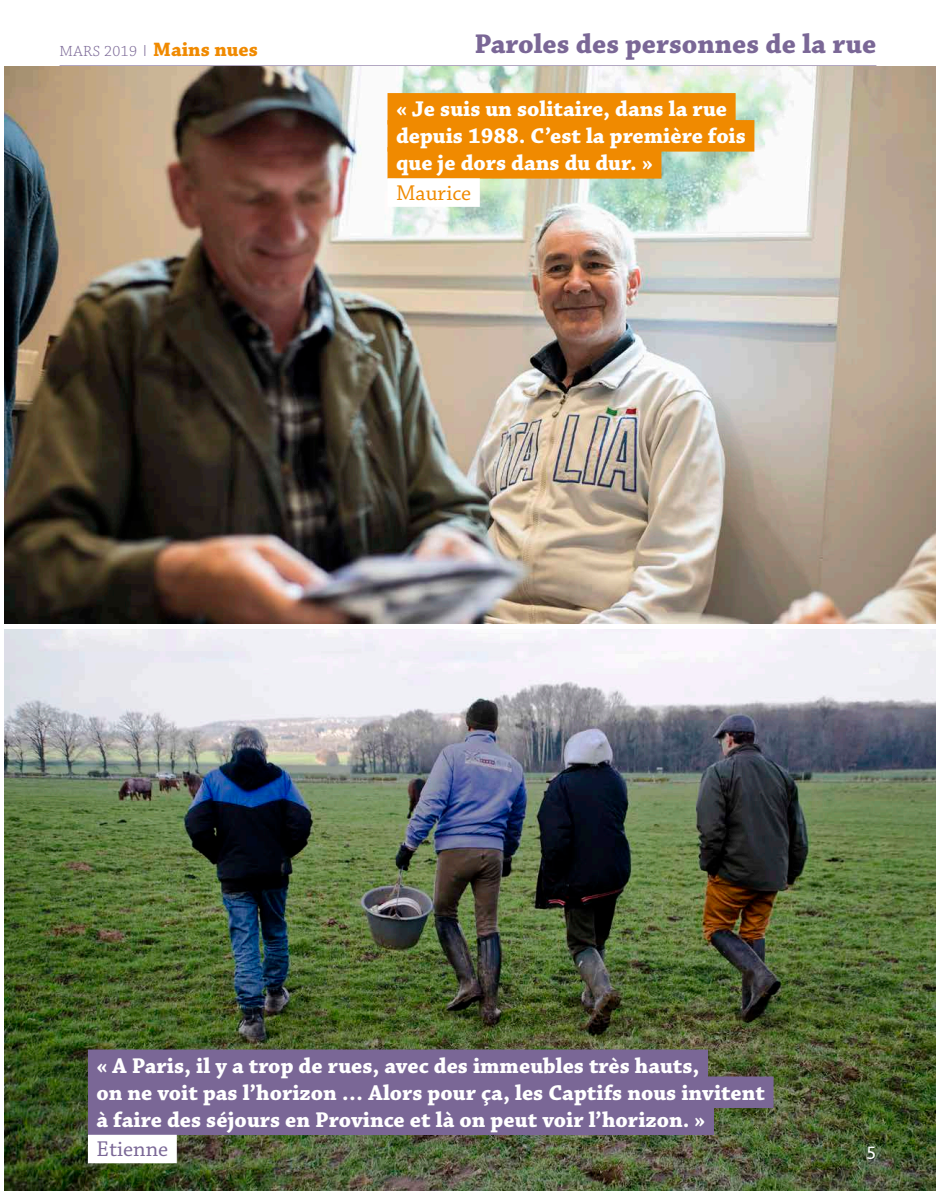
<style>
.page{position:relative;width:936px;height:1191px;background:#fff}
.page>*{position:absolute;margin:0;border:0;box-sizing:border-box;transform-origin:0 0}
.t1{font:700 28.5px "Chaparral Pro";color:#7a6796}
.t2{font:700 22.5px/27px "Chaparral Pro";color:#fff}
.t3{font:22.5px "Chaparral Pro";color:#7a6796}
.t4{font:22.5px "Chaparral Pro";color:#f08a00}
.t5{font:700 20.4px "Chaparral Pro";color:#f08a00}
.t6{font:18px "Ubuntu";color:#fff}
.s1{font-weight:300;font-size:15.45px;color:#7a6796}
.s2{font-family:"Raleway";font-weight:300;font-size:15.45px;color:#7a6796}
</style>
<div class="page">
<img style="left:4px;top:66px;width:931px;height:557px">
<img style="left:4px;top:630px;width:931px;height:561px">
<div style="left:88px;top:1049px;width:620px;height:32px;background:#7a6796"></div>
<div style="left:88px;top:1076px;width:685px;height:32px;background:#7a6796"></div>
<div style="left:88px;top:1103px;width:626px;height:32px;background:#7a6796"></div>
<div style="left:88px;top:1134px;width:89px;height:29px;background:#fff"></div>
<div style="left:387px;top:93px;width:348px;height:32px;background:#f08a00"></div>
<div style="left:387px;top:120px;width:367px;height:32px;background:#f08a00"></div>
<div style="left:387px;top:147px;width:274px;height:32px;background:#f08a00"></div>
<div style="left:387px;top:178px;width:93px;height:29px;background:#fff"></div>
<p class="t5" style="left:60px;top:37px;width:200px"><span class="s1">MARS 2019</span> <span class="s2">I</span> Mains nues</p>
<p class="t1" style="left:474px;top:27px;width:403px">Paroles des personnes de la rue</p>
<p class="t2" style="left:396px;top:97px;width:351px">« Je suis un solitaire, dans la rue depuis 1988. C’est la première fois que je dors dans du dur. »</p>
<p class="t4" style="left:396px;top:180px;width:77px">Maurice</p>
<p class="t2" style="left:96px;top:1053px;width:670px">« A Paris, il y a trop de rues, avec des immeubles très hauts,<br>on ne voit pas l’horizon … Alors pour ça, les Captifs nous invitent à faire des séjours en Province et là on peut voir l’horizon. »</p>
<p class="t3" style="left:96px;top:1136px;width:73px">Etienne</p>
<p class="t6" style="left:866px;top:1141px;width:12px">5</p>
</div>
